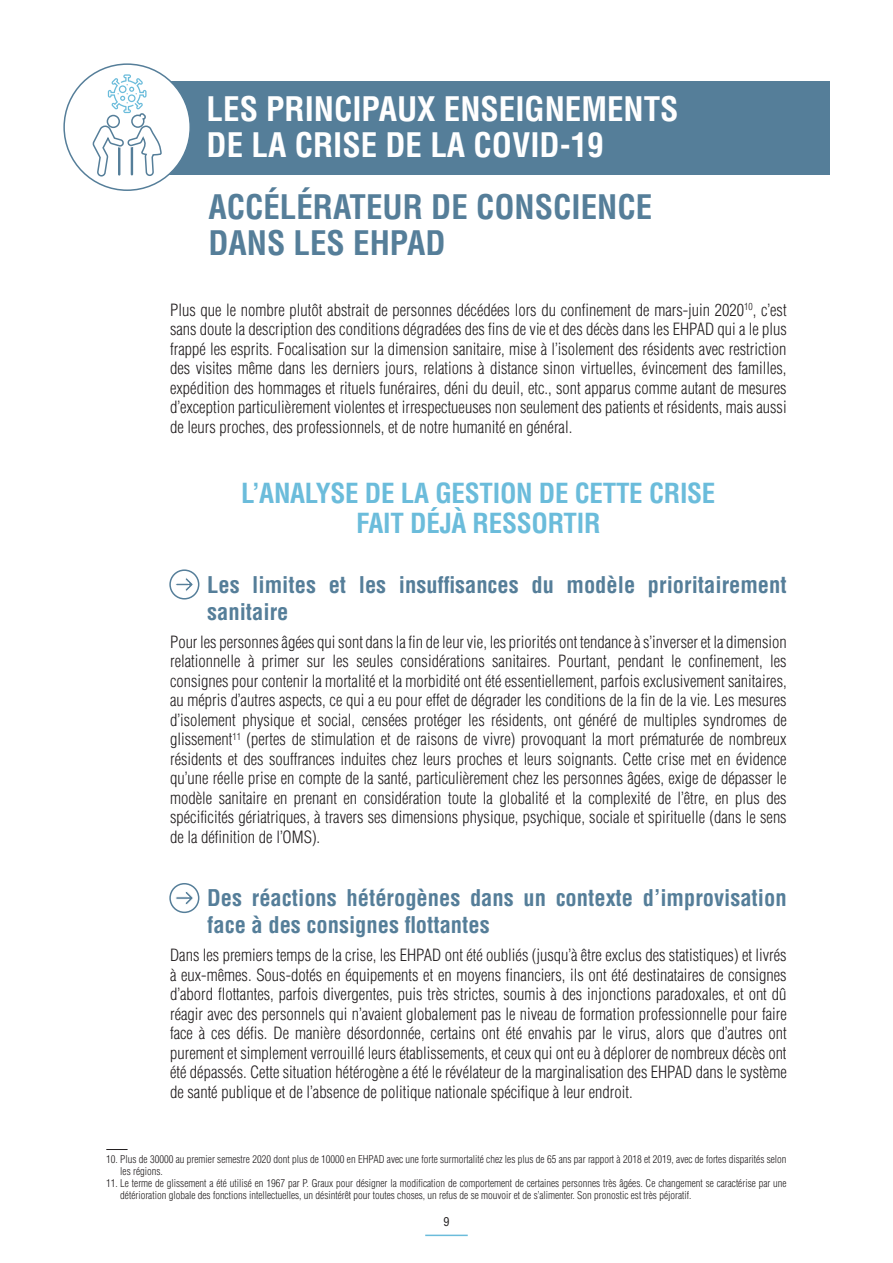
<style>
.page{position:relative;width:893px;height:1263px;background:#fff}
.page>*{position:absolute;margin:0;border:0;box-sizing:border-box;transform-origin:0 0}
.t1{font:700 condensed 33px/36px "Helvetica LT Std";color:#fff}
.t2{font:700 condensed 33px/36px "Helvetica LT Std";color:#557e99}
.t3{font:700 condensed 27px/30px "Helvetica LT Std";letter-spacing:-.01em;color:#6bbcdb;text-align:center}
.t4{font:700 condensed 22.5px/27px "Helvetica LT Std";color:#557e99}
.t5{font:300 condensed 16.5px/19.5px "Helvetica LT Std";color:#231f20;text-align:justify}
.t6{font:condensed 12px "Helvetica LT Std";color:#231f20}
.t7{font:300 condensed 10.5px/12px "Helvetica LT Std";color:#231f20}
</style>
<div class="page">
<hr style="left:425px;top:1234px;width:43px;height:2px;background:#6bbcdb">
<svg style="left:170px;top:570px;width:29px;height:29px"></svg>
<div style="left:169px;top:569px;width:30px;height:30px;border:2px solid #557e99;border-radius:50%"></div>
<svg style="left:175px;top:577px;width:19px;height:15px"></svg>
<svg style="left:170px;top:884px;width:29px;height:28px"></svg>
<div style="left:169px;top:883px;width:30px;height:30px;border:2px solid #557e99;border-radius:50%"></div>
<svg style="left:175px;top:890px;width:19px;height:16px"></svg>
<div style="left:135px;top:81px;width:694px;height:93px;background:#557e99"></div>
<div style="left:64px;top:64px;width:126px;height:126px;background:#fff;border-radius:50%"></div>
<svg style="left:106px;top:1149px;width:22px;height:1px"></svg>
<svg style="left:92px;top:74px;width:71px;height:103px"></svg>
<div style="left:107px;top:116px;width:12px;height:11px;background:#fff;border-radius:50%"></div>
<div style="left:107px;top:115px;width:13px;height:13px;border:2px solid #557e99;border-radius:50%"></div>
<h1 class="t1" style="left:207px;top:91px;width:473px">LES PRINCIPAUX ENSEIGNEMENTS<br>DE LA CRISE DE LA COVID-19</h1>
<h1 class="t2" style="left:208px;top:189px;width:445px">ACCÉLÉRATEUR DE CONSCIENCE<br>DANS LES EHPAD</h1>
<p class="t5" style="left:170px;top:300px;width:618px">Plus que le nombre plutôt abstrait de personnes décédées lors du confinement de mars-juin 2020<sup>10</sup>, c’est sans doute la description des conditions dégradées des fins de vie et des décès dans les EHPAD qui a le plus frappé les esprits. Focalisation sur la dimension sanitaire, mise à l’isolement des résidents avec restriction des visites même dans les derniers jours, relations à distance sinon virtuelles, évincement des familles, expédition des hommages et rituels funéraires, déni du deuil, etc., sont apparus comme autant de mesures d’exception particulièrement violentes et irrespectueuses non seulement des patients et résidents, mais aussi de leurs proches, des professionnels, et de notre humanité en général.</p>
<h2 class="t3" style="left:241px;top:478px;width:476px">L’ANALYSE DE LA GESTION DE CETTE CRISE<br>FAIT DÉJÀ RESSORTIR</h2>
<h3 class="t4" style="left:207px;top:571px;width:581px">Les limites et les insuffisances du modèle prioritairement sanitaire</h3>
<p class="t5" style="left:170px;top:632px;width:618px">Pour les personnes âgées qui sont dans la fin de leur vie, les priorités ont tendance à s’inverser et la dimension relationnelle à primer sur les seules considérations sanitaires. Pourtant, pendant le confinement, les consignes pour contenir la mortalité et la morbidité ont été essentiellement, parfois exclusivement sanitaires, au mépris d’autres aspects, ce qui a eu pour effet de dégrader les conditions de la fin de la vie. Les mesures d’isolement physique et social, censées protéger les résidents, ont généré de multiples syndromes de glissement<sup>11</sup> (pertes de stimulation et de raisons de vivre) provoquant la mort prématurée de nombreux résidents et des souffrances induites chez leurs proches et leurs soignants. Cette crise met en évidence qu’une réelle prise en compte de la santé, particulièrement chez les personnes âgées, exige de dépasser le modèle sanitaire en prenant en considération toute la globalité et la complexité de l’être, en plus des spécificités gériatriques, à travers ses dimensions physique, psychique, sociale et spirituelle (dans le sens de la définition de l’OMS).</p>
<h3 class="t4" style="left:207px;top:884px;width:581px">Des réactions hétérogènes dans un contexte d’improvisation face à des consignes flottantes</h3>
<p class="t5" style="left:170px;top:946px;width:618px">Dans les premiers temps de la crise, les EHPAD ont été oubliés (jusqu’à être exclus des statistiques) et livrés à eux-mêmes. Sous-dotés en équipements et en moyens financiers, ils ont été destinataires de consignes d’abord flottantes, parfois divergentes, puis très strictes, soumis à des injonctions paradoxales, et ont dû réagir avec des personnels qui n’avaient globalement pas le niveau de formation professionnelle pour faire face à ces défis. De manière désordonnée, certains ont été envahis par le virus, alors que d’autres ont purement et simplement verrouillé leurs établissements, et ceux qui ont eu à déplorer de nombreux décès ont été dépassés. Cette situation hétérogène a été le révélateur de la marginalisation des EHPAD dans le système de santé publique et de l’absence de politique nationale spécifique à leur endroit.</p>
<p class="t7" style="left:120px;top:1153px;width:668px;text-indent:-14px">10. Plus de 30000 au premier semestre 2020 dont plus de 10000 en EHPAD avec une forte surmortalité chez les plus de 65 ans par rapport à 2018 et 2019, avec de fortes disparités selon les régions.</p>
<p class="t7" style="left:120px;top:1177px;width:668px;text-indent:-14px">11. Le terme de glissement a été utilisé en 1967 par P. Graux pour désigner la modification de comportement de certaines personnes très âgées. Ce changement se caractérise par une détérioration globale des fonctions intellectuelles, un désintérêt pour toutes choses, un refus de se mouvoir et de s’alimenter. Son pronostic est très péjoratif.</p>
<p class="t6" style="left:443px;top:1214px;width:7px">9</p>
</div>
